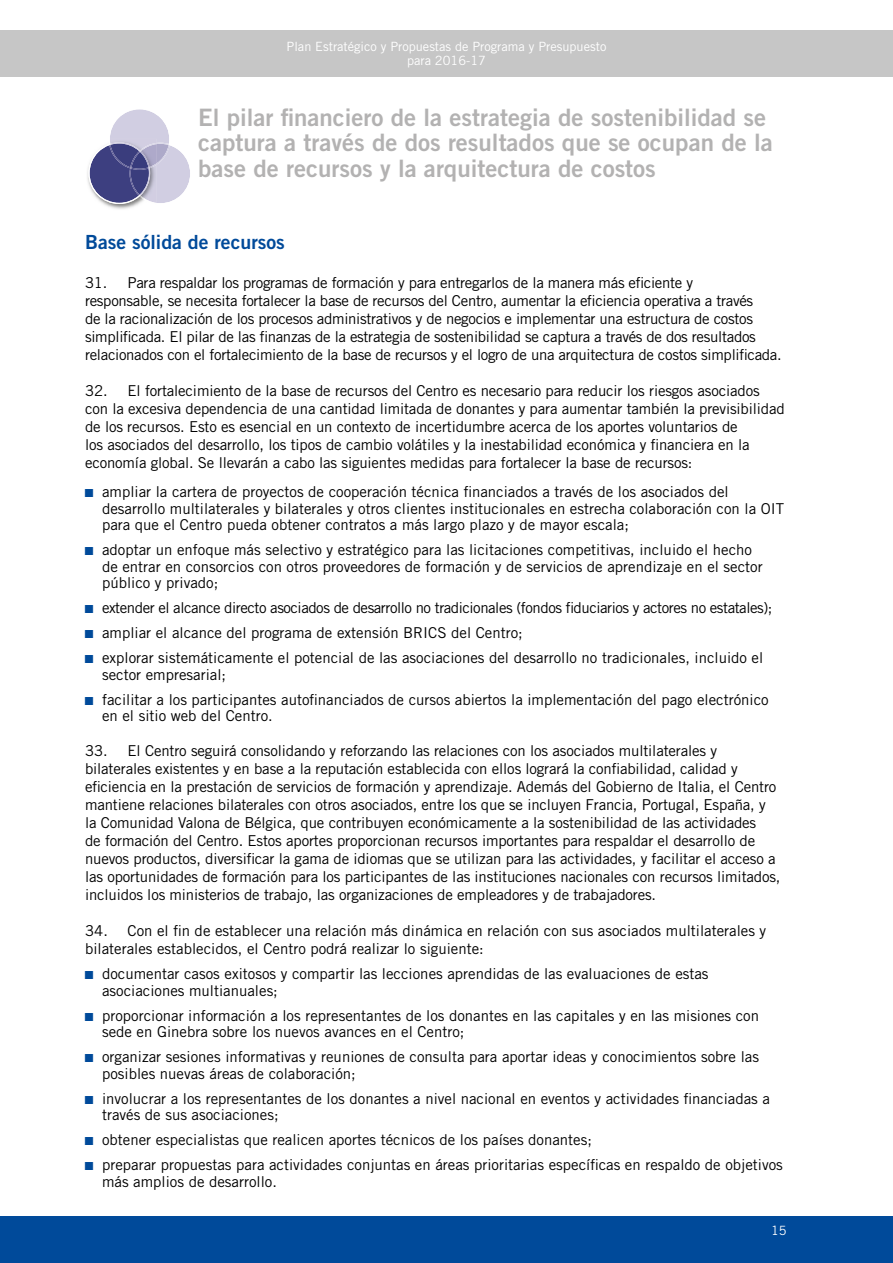
<style>
.page{position:relative;width:893px;height:1263px;background:#fff}
.page>*{position:absolute;margin:0;border:0;box-sizing:border-box;transform-origin:0 0}
.t1{font:24px/25.5px "Trade Gothic Bold Two";color:#b3b2b2}
.t2{font:19.5px "Trade Gothic Bold Two";color:#004a9a}
.t3{font:15px/18px "Trade Gothic";letter-spacing:-.01em;color:#000}
.t4{font:12.75px/13.5px "Trade Gothic";color:#fff;text-align:center}
</style>
<div class="page">
<div style="left:0;top:30px;width:893px;height:47px;background:#c6c6c6"></div>
<div style="left:0;top:1216px;width:893px;height:47px;background:#004a9a"></div>
<img style="left:87px;top:171px;width:51px;height:38px">
<svg style="left:88px;top:109px;width:102px;height:95px"></svg>
<p class="t4" style="left:287px;top:40px;width:321px">Plan Estratégico y Propuestas de Programa y Presupuesto para 2016-17</p>
<h1 class="t1" style="left:198px;top:104px;width:576px">El pilar financiero de la estrategia de sostenibilidad se captura a través de dos resultados que se ocupan de la base de recursos y la arquitectura de costos</h1>
<h2 class="t2" style="left:85px;top:230px;width:201px">Base sólida de recursos</h2>
<p class="t3" style="left:85px;top:273px;width:698px">31. Para respaldar los programas de formación y para entregarlos de la manera más eficiente y<br>responsable, se necesita fortalecer la base de recursos del Centro, aumentar la eficiencia operativa a través<br>de la racionalización de los procesos administrativos y de negocios e implementar una estructura de costos simplificada. El pilar de las finanzas de la estrategia de sostenibilidad se captura a través de dos resultados relacionados con el fortalecimiento de la base de recursos y el logro de una arquitectura de costos simplificada.</p>
<p class="t3" style="left:85px;top:381px;width:701px">32. El fortalecimiento de la base de recursos del Centro es necesario para reducir los riesgos asociados con la excesiva dependencia de una cantidad limitada de donantes y para aumentar también la previsibilidad de los recursos. Esto es esencial en un contexto de incertidumbre acerca de los aportes voluntarios de<br>los asociados del desarrollo, los tipos de cambio volátiles y la inestabilidad económica y financiera en la economía global. Se llevarán a cabo las siguientes medidas para fortalecer la base de recursos:</p>
<p class="t3" style="left:102px;top:483px;width:683px;line-height:16.5px">ampliar la cartera de proyectos de cooperación técnica financiados a través de los asociados del desarrollo multilaterales y bilaterales y otros clientes institucionales en estrecha colaboración con la OIT para que el Centro pueda obtener contratos a más largo plazo y de mayor escala;</p>
<p class="t3" style="left:102px;top:541px;width:662px;line-height:16.5px">adoptar un enfoque más selectivo y estratégico para las licitaciones competitivas, incluido el hecho de entrar en consorcios con otros proveedores de formación y de servicios de aprendizaje en el sector público y privado;</p>
<p class="t3" style="left:102px;top:595px;width:672px;line-height:25px">extender el alcance directo asociados de desarrollo no tradicionales (fondos fiduciarios y actores no estatales); ampliar el alcance del programa de extensión BRICS del Centro;<br>explorar sistemáticamente el potencial de las asociaciones del desarrollo no tradicionales, incluido el</p>
<p class="t3" style="left:102px;top:662px;width:668px;line-height:25px">sector empresarial;<br>facilitar a los participantes autofinanciados de cursos abiertos la implementación del pago electrónico</p>
<p class="t3" style="left:102px;top:707px;width:172px">en el sitio web del Centro.</p>
<p class="t3" style="left:85px;top:741px;width:697px">33. El Centro seguirá consolidando y reforzando las relaciones con los asociados multilaterales y bilaterales existentes y en base a la reputación establecida con ellos logrará la confiabilidad, calidad y eficiencia en la prestación de servicios de formación y aprendizaje. Además del Gobierno de Italia, el Centro mantiene relaciones bilaterales con otros asociados, entre los que se incluyen Francia, Portugal, España, y la Comunidad Valona de Bélgica, que contribuyen económicamente a la sostenibilidad de las actividades<br>de formación del Centro. Estos aportes proporcionan recursos importantes para respaldar el desarrollo de nuevos productos, diversificar la gama de idiomas que se utilizan para las actividades, y facilitar el acceso a las oportunidades de formación para los participantes de las instituciones nacionales con recursos limitados, incluidos los ministerios de trabajo, las organizaciones de empleadores y de trabajadores.</p>
<p class="t3" style="left:85px;top:921px;width:683px">34. Con el fin de establecer una relación más dinámica en relación con sus asociados multilaterales y bilaterales establecidos, el Centro podrá realizar lo siguiente:</p>
<p class="t3" style="left:102px;top:965px;width:608px;line-height:16.5px">documentar casos exitosos y compartir las lecciones aprendidas de las evaluaciones de estas asociaciones multianuales;</p>
<p class="t3" style="left:102px;top:1007px;width:658px;line-height:16.5px">proporcionar información a los representantes de los donantes en las capitales y en las misiones con sede en Ginebra sobre los nuevos avances en el Centro;</p>
<p class="t3" style="left:102px;top:1048px;width:658px;line-height:16.5px">organizar sesiones informativas y reuniones de consulta para aportar ideas y conocimientos sobre las posibles nuevas áreas de colaboración;</p>
<p class="t3" style="left:102px;top:1090px;width:669px;line-height:16.5px">involucrar a los representantes de los donantes a nivel nacional en eventos y actividades financiadas a través de sus asociaciones;</p>
<p class="t3" style="left:102px;top:1127px;width:682px;line-height:25px">obtener especialistas que realicen aportes técnicos de los países donantes;<br>preparar propuestas para actividades conjuntas en áreas prioritarias específicas en respaldo de objetivos</p>
<p class="t3" style="left:102px;top:1172px;width:176px">más amplios de desarrollo.</p>
<p class="t4" style="left:771px;top:1223px;width:17px">15</p>
</div>
